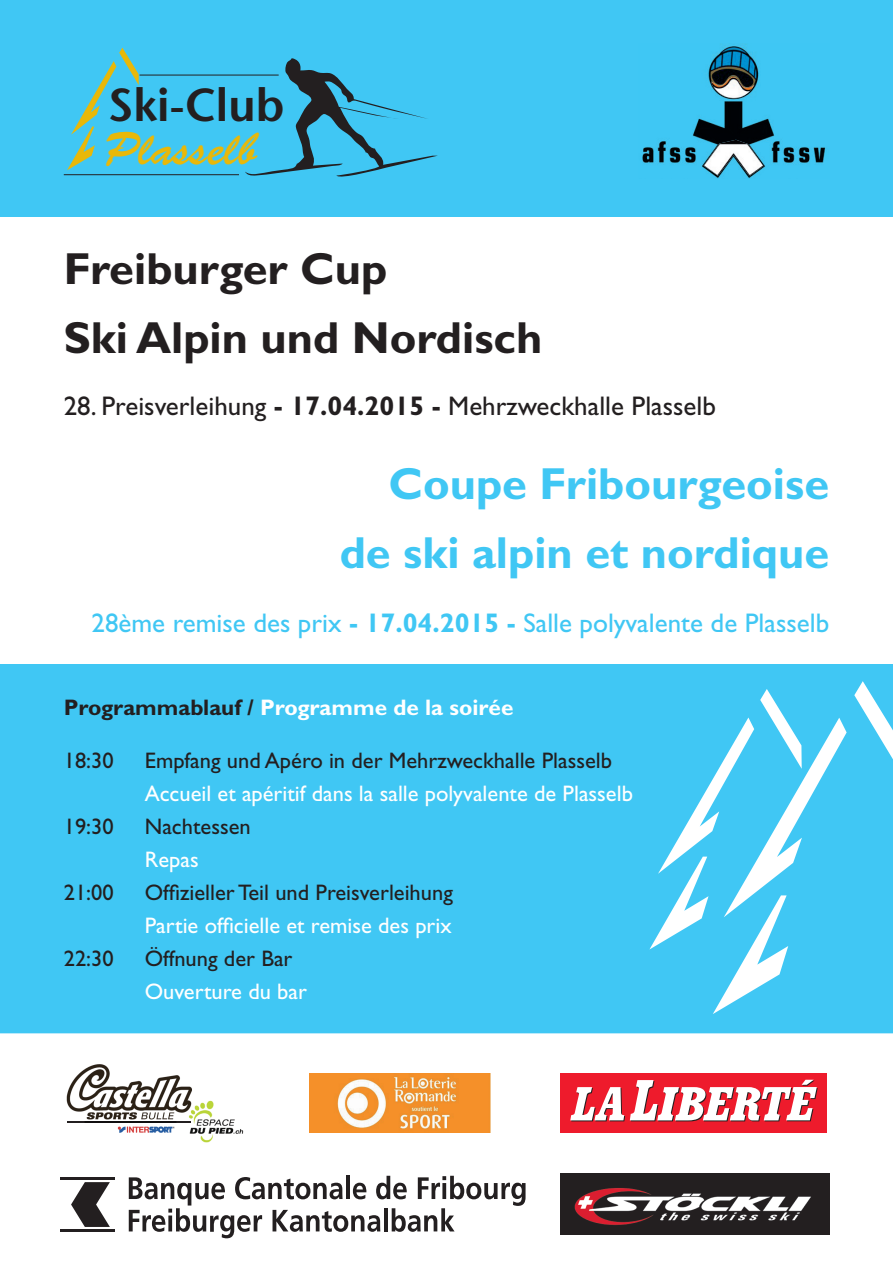
<style>
.page{position:relative;width:893px;height:1263px;background:#fff}
.page>*{position:absolute;margin:0;border:0;box-sizing:border-box;transform-origin:0 0}
.t1{font:600 46.2px "Stone Sans";color:#231f20}
.t2{font:46.2px "Brush Script Std";color:#e8b809}
.t3{font:700 45px/69px "Gill Sans";color:#40c7f4;text-align:right}
.t4{font:700 45px/69px "Gill Sans";color:#231f20}
.t5{font:27px "Gill Sans";color:#40c7f4}
.t6{font:27px "Gill Sans";color:#231f20}
.t7{font:22.5px "Gill Sans";color:#231f20}
.t8{font:22.5px "Gill Sans";color:#fff}
.t9{font:700 22.5px "Gill Sans";color:#fff}
.s1{font-weight:700}
.s2{color:#231f20}
</style>
<div class="page">
<div style="left:0;top:664px;width:893px;height:599px;background:#40c7f4"></div>
<div style="left:0;top:0;width:893px;height:217px;background:#40c7f4"></div>
<svg style="left:245px;top:58px;width:193px;height:119px"></svg>
<hr style="left:64px;top:174px;width:175px;height:1px;background:#231f20">
<hr style="left:140px;top:75px;width:139px;height:1px;background:#231f20">
<svg style="left:67px;top:48px;width:72px;height:122px"></svg>
<img style="left:642px;top:44px;width:184px;height:135px">
<img style="left:711px;top:77px;width:44px;height:21px">
<img style="left:703px;top:140px;width:60px;height:36px">
<div style="left:0;top:1033px;width:893px;height:230px;background:#fff"></div>
<svg style="left:854px;top:681px;width:39px;height:78px"></svg>
<svg style="left:649px;top:689px;width:198px;height:325px"></svg>
<svg style="left:61px;top:1167px;width:465px;height:92px;background:#d7d7d7"></svg>
<div style="left:560px;top:1073px;width:266px;height:59px;background:#ee1b2c"></div>
<svg style="left:570px;top:1080px;width:248px;height:41px"></svg>
<img style="left:309px;top:1073px;width:181px;height:59px">
<img style="left:560px;top:1173px;width:269px;height:62px">
<svg style="left:66px;top:1062px;width:177px;height:81px;background:#d1d0cc"></svg>
<h1 class="t1" style="left:108px;top:77px;width:178px">Ski-Club</h1>
<h1 class="t2" style="left:104px;top:124px;width:154px">Plasselb</h1>
<h2 class="t4" style="left:64px;top:234px;width:480px">Freiburger Cup<br>Ski Alpin und Nordisch</h2>
<p class="t6" style="left:64px;top:390px;width:654px">28. Preisverleihung <span class="s1">- 17.04.2015 -</span> Mehrzweckhalle Plasselb</p>
<h2 class="t3" style="left:340px;top:449px;width:491px">Coupe Fribourgeoise de ski alpin et nordique</h2>
<p class="t5" style="left:91px;top:608px;width:739px">28ème remise des prix <span class="s1">- 17.04.2015 -</span> Salle polyvalente de Plasselb</p>
<p class="t9" style="left:64px;top:694px;width:451px"><span class="s2">Programmablauf /</span> Programme de la soirée</p>
<p class="t7" style="left:64px;top:747px;width:51px">18:30</p>
<p class="t7" style="left:145px;top:747px;width:469px">Empfang und Apéro in der Mehrzweckhalle Plasselb</p>
<p class="t8" style="left:145px;top:780px;width:490px">Accueil et apéritif dans la salle polyvalente de Plasselb</p>
<p class="t7" style="left:64px;top:813px;width:51px">19:30</p>
<p class="t7" style="left:145px;top:813px;width:107px">Nachtessen</p>
<p class="t8" style="left:145px;top:846px;width:55px">Repas</p>
<p class="t7" style="left:64px;top:879px;width:51px">21:00</p>
<p class="t7" style="left:145px;top:879px;width:310px">Offizieller Teil und Preisverleihung</p>
<p class="t8" style="left:145px;top:912px;width:308px">Partie officielle et remise des prix</p>
<p class="t7" style="left:64px;top:945px;width:51px">22:30</p>
<p class="t7" style="left:145px;top:945px;width:149px">Öffnung der Bar</p>
<p class="t8" style="left:145px;top:978px;width:164px">Ouverture du bar</p>
</div>
